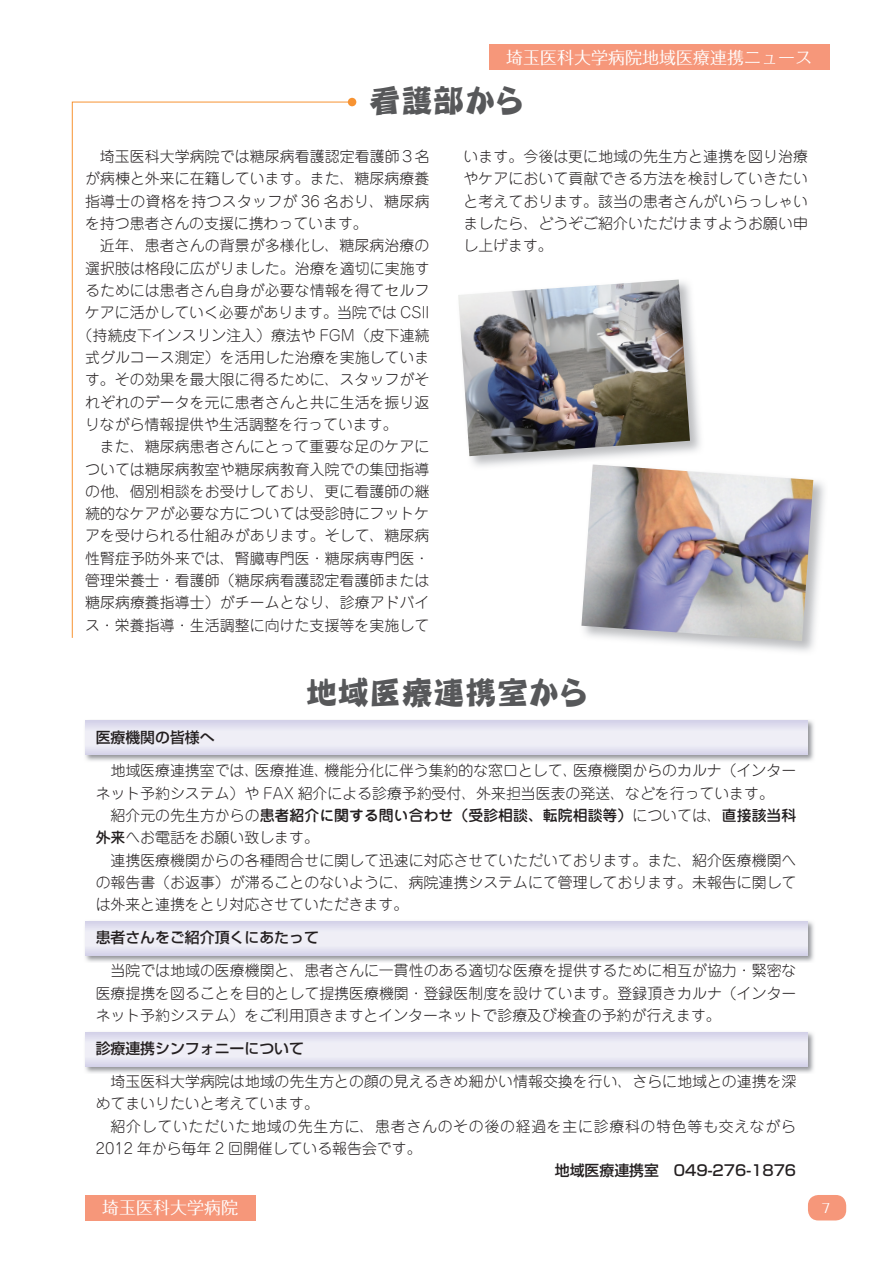
<style>
.page{position:relative;width:893px;height:1263px;background:#fff}
.page>*{position:absolute;margin:0;border:0;box-sizing:border-box;transform-origin:0 0}
.t1{font:31.95px "DF Kyo Geki W7 WING RKSJ H";color:#57585a}
.t2{font:16.95px "Folk Pro";color:#fff}
.t3{font:300 14.85px/22.4px "Jun 101 Pro";letter-spacing:.005em;color:#231f20;text-align:justify}
.t4{font:300 14.85px/22.4px "Jun 101 Pro";letter-spacing:.05em;color:#231f20}
.t5{font:500 14.85px "Shin Go Pro";color:#231f20}
.t6{font:500 14.85px "Jun 34 Pro";color:#231f20}
.t7{font:12.75px "Folk Pro";color:#fff}
.s1{font-family:"Jun 101 Pro";font-weight:300}
.s2{font-family:"Jun 34 Pro";font-weight:500}
</style>
<div class="page">
<svg style="left:72px;top:102px;width:280px;height:536px"></svg>
<div style="left:348px;top:98px;width:8px;height:8px;background:#f79332;border-radius:50%"></div>
<img style="left:85px;top:720px;width:729px;height:41px">
<svg style="left:85px;top:721px;width:723px;height:34px;background:#e6e5f2"></svg>
<img style="left:85px;top:921px;width:729px;height:41px">
<svg style="left:85px;top:921px;width:723px;height:34px;background:#e6e5f1"></svg>
<img style="left:85px;top:1032px;width:729px;height:41px">
<svg style="left:85px;top:1032px;width:723px;height:34px;background:#e6e5f1"></svg>
<div style="left:808px;top:1195px;width:38px;height:25px;background:#f6977a;border-radius:10px"></div>
<div style="left:85px;top:1195px;width:170px;height:25px;background:#f6977a"></div>
<div style="left:489px;top:45px;width:340px;height:25px;background:#f6977a"></div>
<img style="left:458px;top:279px;width:232px;height:177px">
<img style="left:581px;top:464px;width:232px;height:177px">
<p class="t2" style="left:506px;top:43px;width:308px">埼玉医科大学病院地域医療連携ニュース</p>
<h1 class="t1" style="left:369px;top:85px;width:156px">看護部から</h1>
<p class="t3" style="left:85px;top:143px;width:346px;text-indent:15px">埼玉医科大学病院では糖尿病看護認定看護師３名が病棟と外来に在籍しています。また、糖尿病療養指導士の資格を持つスタッフが 36 名おり、糖尿病を持つ患者さんの支援に携わっています。</p>
<p class="t3" style="left:100px;top:233px;width:331px">近年、患者さんの背景が多様化し、糖尿病治療の</p>
<p class="t3" style="left:85px;top:255px;width:346px">選択肢は格段に広がりました。治療を適切に実施す</p>
<p class="t3" style="left:85px;top:277px;width:346px">るためには患者さん自身が必要な情報を得てセルフ</p>
<p class="t3" style="left:85px;top:300px;width:346px">ケアに活かしていく必要があります。当院では CSII</p>
<p class="t3" style="left:78px;top:322px;width:353px">（持続皮下インスリン注入）療法や FGM（皮下連続</p>
<p class="t3" style="left:85px;top:344px;width:346px">式グルコース測定）を活用した治療を実施していま</p>
<p class="t3" style="left:85px;top:367px;width:346px">す。その効果を最大限に得るために、スタッフがそ</p>
<p class="t3" style="left:85px;top:389px;width:346px">れぞれのデータを元に患者さんと共に生活を振り返</p>
<p class="t3" style="left:85px;top:411px;width:314px">りながら情報提供や生活調整を行っています。</p>
<p class="t3" style="left:100px;top:434px;width:331px">また、糖尿病患者さんにとって重要な足のケアに</p>
<p class="t3" style="left:85px;top:456px;width:346px">ついては糖尿病教室や糖尿病教育入院での集団指導</p>
<p class="t3" style="left:85px;top:478px;width:346px">の他、個別相談をお受けしており、更に看護師の継</p>
<p class="t3" style="left:85px;top:501px;width:346px">続的なケアが必要な方については受診時にフットケ</p>
<p class="t3" style="left:85px;top:523px;width:346px">アを受けられる仕組みがあります。そして、糖尿病</p>
<p class="t3" style="left:85px;top:545px;width:346px">性腎症予防外来では、腎臓専門医・糖尿病専門医・</p>
<p class="t3" style="left:85px;top:568px;width:346px">管理栄養士・看護師（糖尿病看護認定看護師または</p>
<p class="t3" style="left:85px;top:590px;width:346px">糖尿病療養指導士）がチームとなり、診療アドバイ</p>
<p class="t3" style="left:85px;top:612px;width:346px">ス・栄養指導・生活調整に向けた支援等を実施して</p>
<p class="t3" style="left:463px;top:143px;width:346px">います。今後は更に地域の先生方と連携を図り治療やケアにおいて貢献できる方法を検討していきたいと考えております。該当の患者さんがいらっしゃいましたら、どうぞご紹介いただけますようお願い申し上げます。</p>
<h1 class="t1" style="left:305px;top:676px;width:284px">地域医療連携室から</h1>
<p class="t5" style="left:96px;top:726px;width:121px">医療機関の皆様へ</p>
<p class="t3" style="left:96px;top:758px;width:702px;text-indent:15px">地域医療連携室では、医療推進、機能分化に伴う集約的な窓口として、医療機関からのカルナ（インターネット予約システム）や FAX 紹介による診療予約受付、外来担当医表の発送、などを行っています。</p>
<p class="t6" style="left:111px;top:804px;width:687px"><span class="s1">紹介元の先生方からの</span>患者紹介に関する問い合わせ（受診相談、転院相談等）<span class="s1">については、</span>直接該当科</p>
<p class="t3" style="left:96px;top:825px;width:225px"><span class="s2">外来</span>へお電話をお願い致します。</p>
<p class="t3" style="left:111px;top:847px;width:687px">連携医療機関からの各種問合せに関して迅速に対応させていただいております。また、紹介医療機関へ</p>
<p class="t3" style="left:96px;top:869px;width:702px">の報告書（お返事）が滞ることのないように、病院連携システムにて管理しております。未報告に関して</p>
<p class="t3" style="left:96px;top:892px;width:314px">は外来と連携をとり対応させていただきます。</p>
<p class="t5" style="left:96px;top:925px;width:225px">患者さんをご紹介頂くにあたって</p>
<p class="t3" style="left:96px;top:958px;width:702px;text-indent:15px">当院では地域の医療機関と、患者さんに一貫性のある適切な医療を提供するために相互が協力・緊密な医療提携を図ることを目的として提携医療機関・登録医制度を設けています。登録頂きカルナ（インターネット予約システム）をご利用頂きますとインターネットで診療及び検査の予約が行えます。</p>
<p class="t5" style="left:96px;top:1036px;width:210px">診療連携シンフォニーについて</p>
<p class="t3" style="left:96px;top:1068px;width:702px;text-indent:15px">埼玉医科大学病院は地域の先生方との顔の見えるきめ細かい情報交換を行い、さらに地域との連携を深めてまいりたいと考えています。</p>
<p class="t4" style="left:96px;top:1113px;width:702px;text-indent:15px">紹介していただいた地域の先生方に、患者さんのその後の経過を主に診療科の特色等も交えながら<br>2012 年から毎年 2 回開催している報告会です。</p>
<p class="t5" style="left:555px;top:1158px;width:243px">地域医療連携室　049-276-1876</p>
<p class="t2" style="left:102px;top:1193px;width:138px">埼玉医科大学病院</p>
<p class="t7" style="left:822px;top:1197px;width:10px">7</p>
</div>
